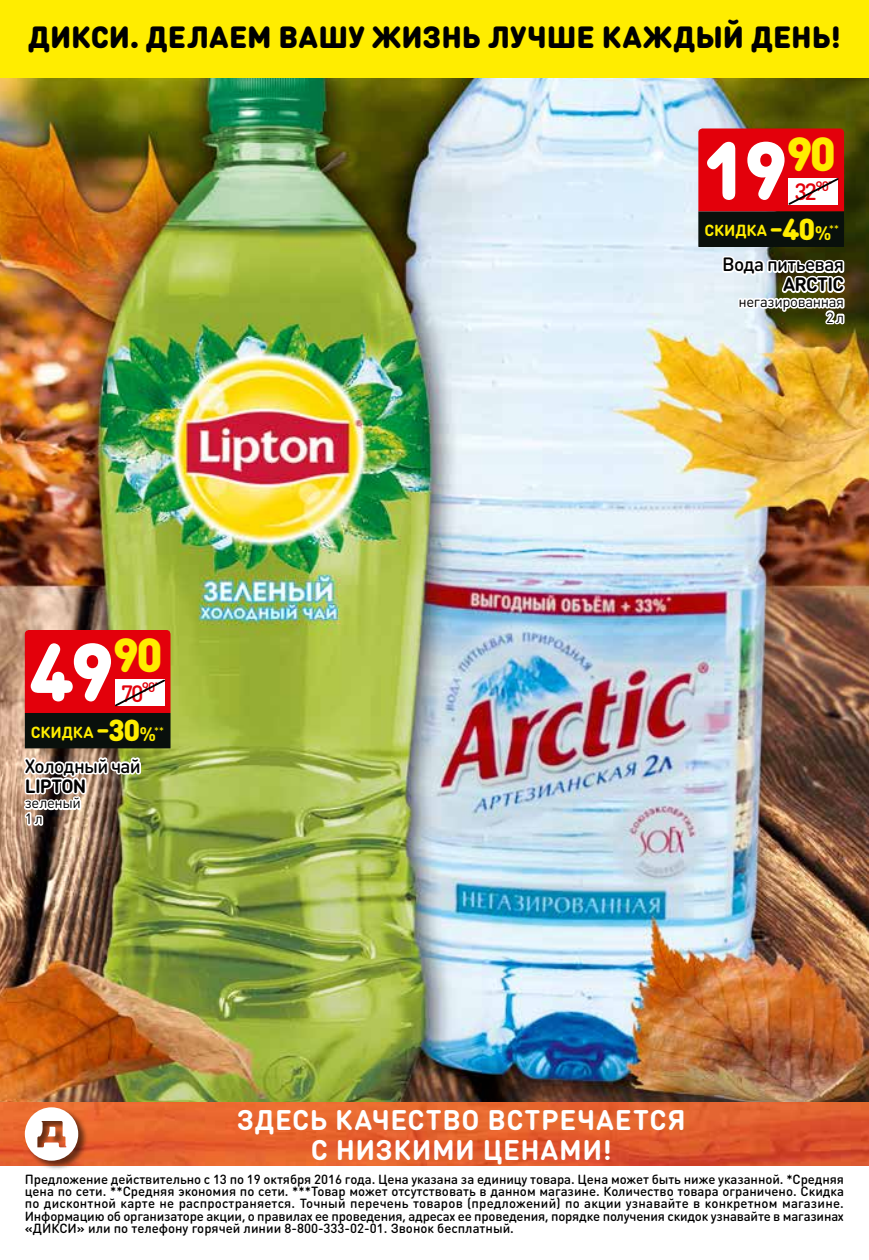
<style>
.page{position:relative;width:869px;height:1260px;background:#fff}
.page>*{position:absolute;margin:0;border:0;box-sizing:border-box;transform-origin:0 0}
.t1{font:900 80.85px "DIN Round Pro";color:#fff}
.t2{font:900 30.28px "DIN Round Pro";letter-spacing:.005em;color:#000}
.t3{font:700 28px/29.8px "DIN Round Pro";letter-spacing:.025em;color:#fff;text-align:center}
.t4{font:500 23.28px "DIN Round Pro";color:#e3000b}
.t5{font:500 19.07px "DIN Round Pro";letter-spacing:-.035em;color:#000}
.t6{font:700 19.07px "DIN Round Pro";letter-spacing:-.04em;color:#000}
.t7{font:700 15.92px "DIN Round Pro";letter-spacing:-.01em;color:#ffed00}
.t8{font:14.7px/15.8px "DIN Round Pro";letter-spacing:-.025em;color:#000}
.t9{font:500 13.12px/12.2px "DIN Round Pro";color:#000;text-align:justify}
.s1{font-size:28.18px}
.s2{font-weight:900;font-size:29.93px}
.s3{font-size:19.43px}
</style>
<div class="page">
<img style="left:0;top:78px;width:868px;height:1024px">
<div style="left:25px;top:713px;width:145px;height:35px;background:#09100c"></div>
<svg style="left:25px;top:630px;width:145px;height:83px;background:#e31a24"></svg>
<div style="left:698px;top:212px;width:145px;height:34px;background:#09100c"></div>
<div style="left:698px;top:211px;width:145px;height:36px;border:1px solid #09100c"></div>
<svg style="left:698px;top:128px;width:145px;height:83px;background:#e31b25"></svg>
<img style="left:19px;top:754px;width:125px;height:74px">
<svg style="left:718px;top:254px;width:129px;height:72px"></svg>
<img style="left:0;top:1102px;width:868px;height:63px">
<div style="left:24px;top:1107px;width:65px;height:64px;background:#000;opacity:.57"></div>
<svg style="left:25px;top:1107px;width:53px;height:54px"></svg>
<div style="left:0;top:0;width:868px;height:78px;background:#ffed00"></div>
<h2 class="t2" style="left:28px;top:14px;width:814px">ДИКСИ. ДЕЛАЕМ ВАШУ ЖИЗНЬ ЛУЧШЕ КАЖДЫЙ ДЕНЬ!</h2>
<h1 class="t1" style="left:703px;top:109px;width:134px">19<sup>90</sup></h1>
<p class="t7" style="left:704px;top:219px;width:136px">СКИДКА <span class="s1">–</span><span class="s2">40</span><span class="s3">%</span><sup>**</sup></p>
<h3 class="t4" style="left:794px;top:176px;width:39px">32<sup>90</sup><sup>*</sup></h3>
<h3 class="t5" style="left:721px;top:251px;width:123px">Вода питьевая</h3>
<h3 class="t6" style="left:782px;top:271px;width:62px">ARCTIC</h3>
<p class="t8" style="left:738px;top:293px;width:107px;text-align:right">негазированная<br>2 л</p>
<h1 class="t1" style="left:30px;top:611px;width:134px">49<sup>90</sup></h1>
<p class="t7" style="left:31px;top:721px;width:135px">СКИДКА <span class="s1">–</span><span class="s2">30</span><span class="s3">%</span><sup>**</sup></p>
<h3 class="t4" style="left:121px;top:678px;width:39px">70<sup>90</sup><sup>*</sup></h3>
<h3 class="t5" style="left:25px;top:753px;width:117px">Холодный чай</h3>
<h3 class="t6" style="left:25px;top:773px;width:63px">LIPTON</h3>
<p class="t8" style="left:25px;top:795px;width:58px">зеленый<br>1 л</p>
<h3 class="t3" style="left:236px;top:1104px;width:450px">ЗДЕСЬ КАЧЕСТВО ВСТРЕЧАЕТСЯ<br>С НИЗКИМИ ЦЕНАМИ!</h3>
<p class="t9" style="left:25px;top:1173px;width:820px">Предложение действительно с 13 по 19 октября 2016 года. Цена указана за единицу товара. Цена может быть ниже указанной. *Средняя цена по сети. **Средняя экономия по сети. ***Товар может отсутствовать в данном магазине. Количество товара ограничено. Скидка по дисконтной карте не распространяется. Точный перечень товаров (предложений) по акции узнавайте в конкретном магазине.<br>Информацию об организаторе акции, о правилах ее проведения, адресах ее проведения, порядке получения скидок узнавайте в магазинах «ДИКСИ» или по телефону горячей линии 8-800-333-02-01. Звонок бесплатный.</p>
</div>
